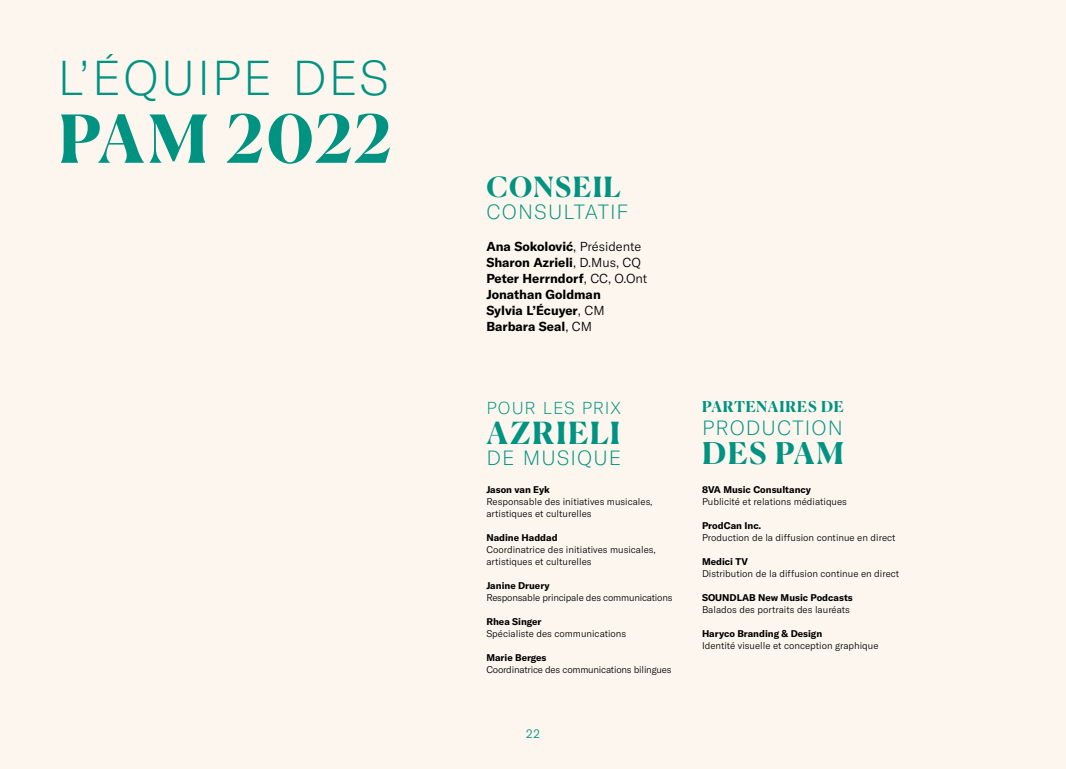
<style>
.page{position:relative;width:1066px;height:769px;background:#fff}
.page>*{position:absolute;margin:0;border:0;box-sizing:border-box;transform-origin:0 0}
.t1{font:700 65.9px "Canela";letter-spacing:.035em;color:#009382}
.t2{font:100 48.2px "GT America";letter-spacing:.04em;color:#009382}
.t3{font:700 30.4px "Canela";letter-spacing:.05em;color:#009382}
.t4{font:700 29.9px "Canela";letter-spacing:.05em;color:#009382}
.t5{font:700 27.8px "Canela";letter-spacing:.05em;color:#009382}
.t6{font:100 20.3px "GT America";letter-spacing:.055em;color:#009382}
.t7{font:100 17.1px "GT America";letter-spacing:.055em;color:#009382}
.t8{font:700 15px "Canela";letter-spacing:.055em;color:#009382}
.t9{font:700 12.8px/16px "GT America";color:#000}
.t10{font:300 12px "GT America";color:#009382}
.t11{font:300 9.6px/12px "GT America";color:#000}
.t12{font:700 9.6px "GT America";color:#000}
.t13{font:300 9.6px "GT America";letter-spacing:-.02em;color:#000}
.s1{font-weight:300}
</style>
<div class="page">
<div style="left:0;top:0;width:1066px;height:768px;background:#fcf6ee"></div>
<h2 class="t2" style="left:58px;top:50px;width:333px">L’ÉQUIPE DES</h2>
<h1 class="t1" style="left:58px;top:87px;width:335px">PAM 2022</h1>
<h3 class="t5" style="left:487px;top:164px;width:136px">CONSEIL</h3>
<h3 class="t6" style="left:486px;top:200px;width:143px">CONSULTATIF</h3>
<h3 class="t9" style="left:486px;top:238px;width:162px">Ana Sokolović<span class="s1">, Présidente<br></span>Sharon Azrieli<span class="s1">, D.Mus, CQ<br></span>Peter Herrndorf<span class="s1">, CC, O.Ont<br></span>Jonathan Goldman<br>Sylvia L’Écuyer<span class="s1">, CM<br></span>Barbara Seal<span class="s1">, CM</span></h3>
<h3 class="t7" style="left:486px;top:397px;width:136px">POUR LES PRIX</h3>
<h3 class="t3" style="left:487px;top:408px;width:135px">AZRIELI</h3>
<h3 class="t6" style="left:486px;top:446px;width:136px">DE MUSIQUE</h3>
<p class="t12" style="left:486px;top:483px;width:65px">Jason van Eyk</p>
<p class="t11" style="left:486px;top:495px;width:168px">Responsable des initiatives musicales, artistiques et culturelles</p>
<p class="t12" style="left:486px;top:531px;width:73px">Nadine Haddad</p>
<p class="t11" style="left:486px;top:543px;width:171px">Coordinatrice des initiatives musicales, artistiques et culturelles</p>
<p class="t12" style="left:486px;top:579px;width:65px">Janine Druery</p>
<p class="t13" style="left:486px;top:591px;width:188px">Responsable principale des communications</p>
<p class="t12" style="left:486px;top:615px;width:57px">Rhea Singer</p>
<p class="t11" style="left:486px;top:627px;width:141px">Spécialiste des communications</p>
<p class="t12" style="left:486px;top:651px;width:62px">Marie Berges</p>
<p class="t13" style="left:486px;top:663px;width:187px">Coordinatrice des communications bilingues</p>
<p class="t10" style="left:526px;top:726px;width:15px">22</p>
<h3 class="t8" style="left:702px;top:394px;width:143px">PARTENAIRES DE</h3>
<h3 class="t6" style="left:702px;top:415px;width:142px">PRODUCTION</h3>
<h3 class="t4" style="left:702px;top:429px;width:143px">DES PAM</h3>
<p class="t12" style="left:702px;top:483px;width:110px">8VA Music Consultancy</p>
<p class="t11" style="left:702px;top:495px;width:147px">Publicité et relations médiatiques</p>
<p class="t12" style="left:702px;top:519px;width:61px">ProdCan Inc.</p>
<p class="t11" style="left:702px;top:531px;width:195px">Production de la diffusion continue en direct</p>
<p class="t12" style="left:702px;top:555px;width:48px">Medici TV</p>
<p class="t11" style="left:702px;top:567px;width:199px">Distribution de la diffusion continue en direct</p>
<p class="t12" style="left:702px;top:591px;width:152px">SOUNDLAB New Music Podcasts</p>
<p class="t11" style="left:702px;top:603px;width:149px">Balados des portraits des lauréats</p>
<p class="t12" style="left:702px;top:627px;width:122px">Haryco Branding &amp; Design</p>
<p class="t11" style="left:702px;top:639px;width:178px">Identité visuelle et conception graphique</p>
</div>
